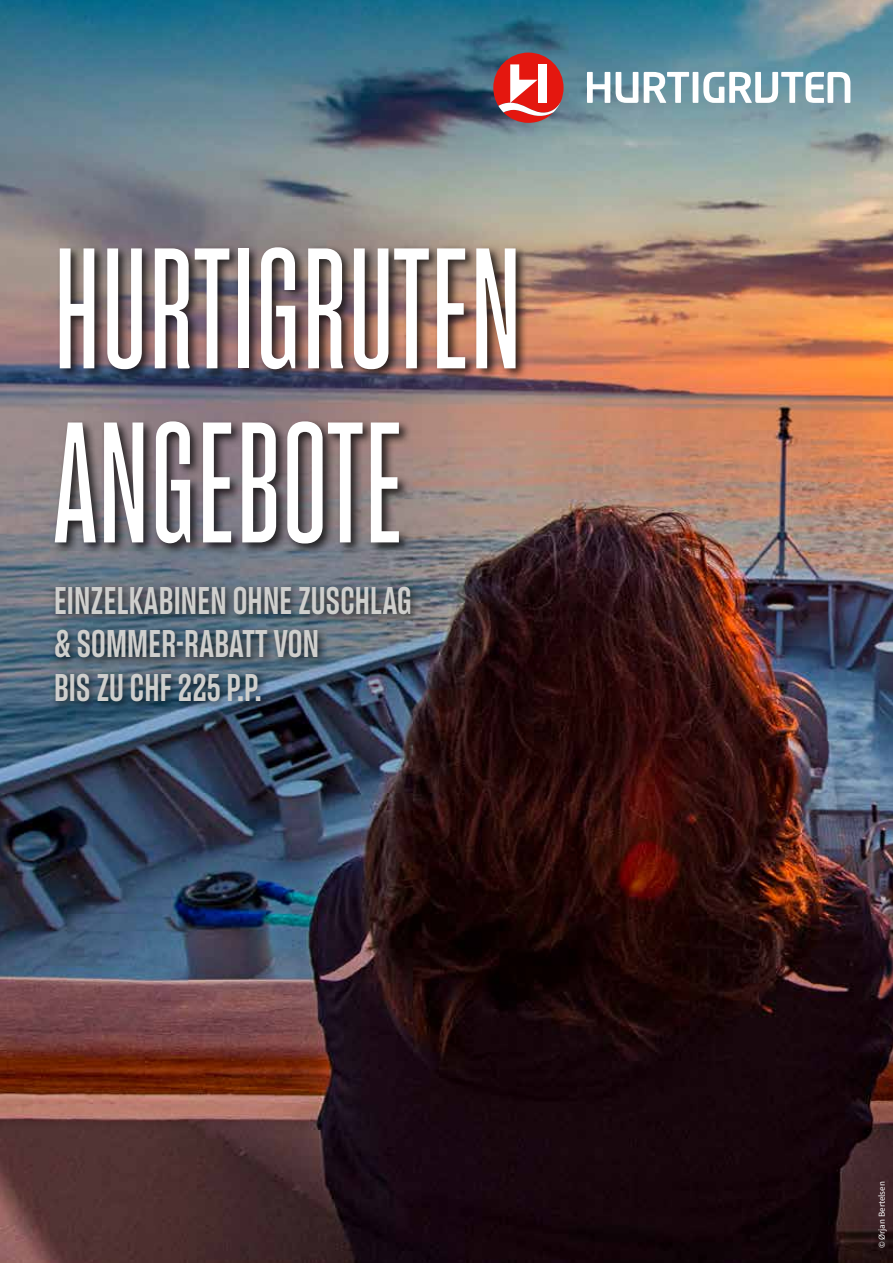
<style>
.page{position:relative;width:893px;height:1263px;background:#fff}
.page>*{position:absolute;margin:0;border:0;box-sizing:border-box;transform-origin:0 0}
.t1{font:extra-condensed 180px/174px "Hurtigruten Display";letter-spacing:.01em;color:#fff}
.t2{font:700 condensed 40.5px/43.5px "Hurtigruten Display";letter-spacing:.005em;color:#cfcfcd}
.t3{font:9px "Source Sans Pro";color:#fff}
</style>
<div class="page">
<img style="left:0;top:0;width:893px;height:1263px">
<svg style="left:587px;top:72px;width:23px;height:31px"></svg>
<svg style="left:616px;top:72px;width:22px;height:31px"></svg>
<div style="left:693px;top:72px;width:5px;height:31px;background:#fff"></div>
<svg style="left:644px;top:72px;width:45px;height:31px"></svg>
<svg style="left:703px;top:72px;width:147px;height:31px"></svg>
<svg style="left:493px;top:53px;width:71px;height:70px"></svg>
<div style="left:50px;top:581px;width:371px;height:131px;background:#000;opacity:.75"></div>
<div style="left:52px;top:244px;width:476px;height:312px;background:#000;opacity:.75"></div>
<h1 class="t1" style="left:54px;top:219px;width:469px">HURTIGRUTEN<br>ANGEBOTE</h1>
<p class="t2" style="left:54px;top:579px;width:359px">EINZELKABINEN OHNE ZUSCHLAG &amp; SOMMER-RABATT VON<br>BIS ZU CHF 225 P.P.</p>
<p class="t3" style="left:876px;top:1248px;width:68px;rotate:-90deg">© Ørjan Bertelsen</p>
</div>
